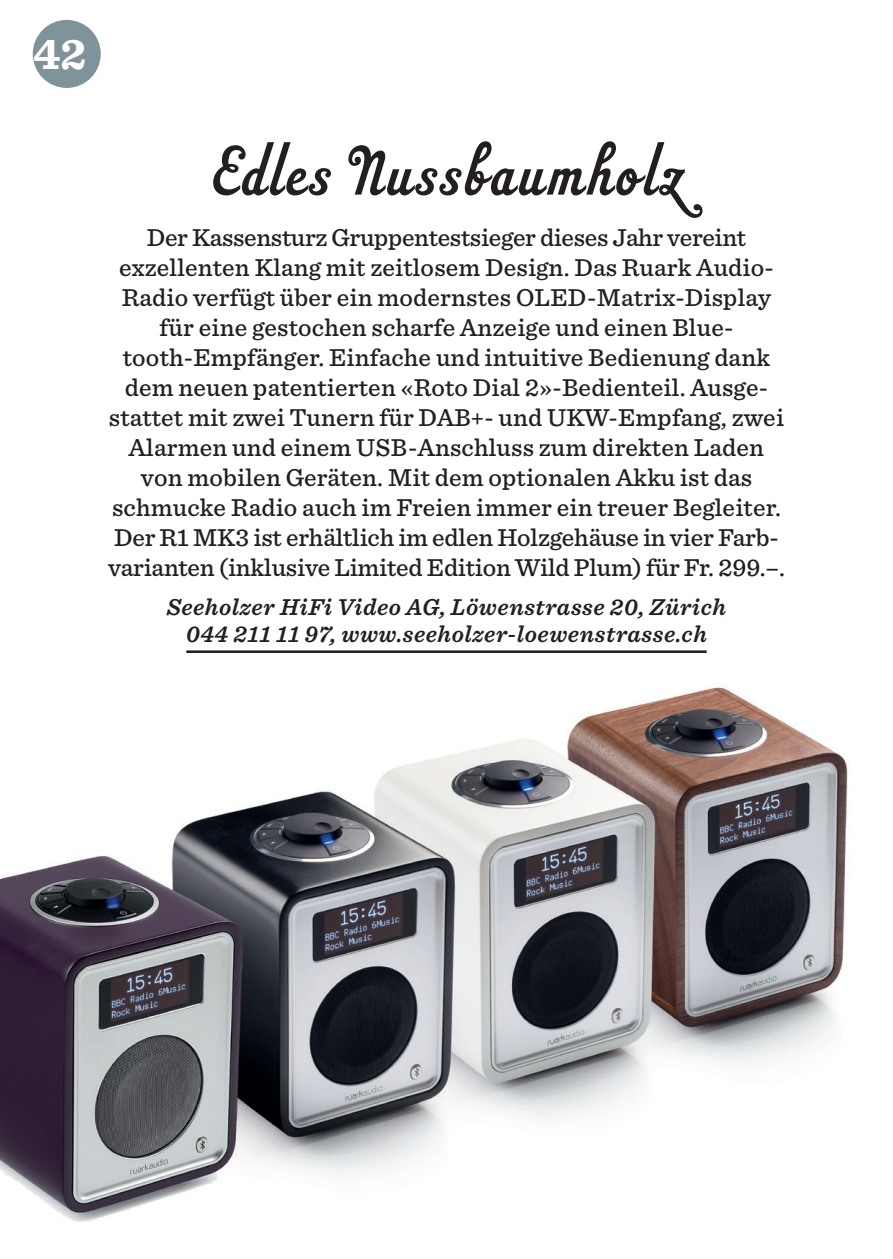
<style>
.page{position:relative;width:893px;height:1259px;background:#fff}
.page>*{position:absolute;margin:0;border:0;box-sizing:border-box;transform-origin:0 0}
.headline_gelateria{font:72px "HT Gelateria";letter-spacing:.05em;color:#231f20}
.body_swift_9_11_oe{font:700 45px "Sentinel";color:#fff}
.text{font:500 25.5px/30px "Sentinel";letter-spacing:.01em;color:#231f20;text-align:center}
.adresse{font:italic 600 24px/27px "Sentinel";letter-spacing:.025em;color:#231f20;text-align:center}
</style>
<div class="page">
<div style="left:33px;top:20px;width:68px;height:68px;background:#7f949a;border-radius:50%"></div>
<img style="left:0;top:687px;width:848px;height:535px">
<hr style="left:186px;top:650px;width:521px;height:3px;background:#231f20">
<p class="body_swift_9_11_oe" style="left:34px;top:18px;width:54px">42</p>
<p class="headline_gelateria" style="left:210px;top:130px;width:474px">Edles Nussbaumholz</p>
<p class="text" style="left:108px;top:221px;width:678px">Der Kassensturz Gruppentestsieger dieses Jahr vereint exzellenten Klang mit zeitlosem Design. Das Ruark Audio-Radio verfügt über ein modernstes OLED-Matrix-Display für eine gestochen scharfe Anzeige und einen Blue&shy;tooth-Empfänger. Einfache und intuitive Bedienung dank dem neuen patentierten «Roto Dial 2»-Bedienteil. Ausge&shy;stattet mit zwei Tunern für DAB+- und UKW-Empfang, zwei Alarmen und einem USB-Anschluss zum direkten Laden von mobilen Geräten. Mit dem optionalen Akku ist das schmucke Radio auch im Freien immer ein treuer Begleiter.<br>Der R1 MK3 ist erhältlich im edlen Holzgehäuse in vier Farb&shy;varianten (inklusive Limited Edition Wild Plum) für Fr. 299.–.</p>
<p class="adresse" style="left:167px;top:592px;width:561px">Seeholzer HiFi Video AG, Löwenstrasse 20, Zürich<br>044 211 11 97, www.seeholzer-loewenstrasse.ch</p>
</div>
